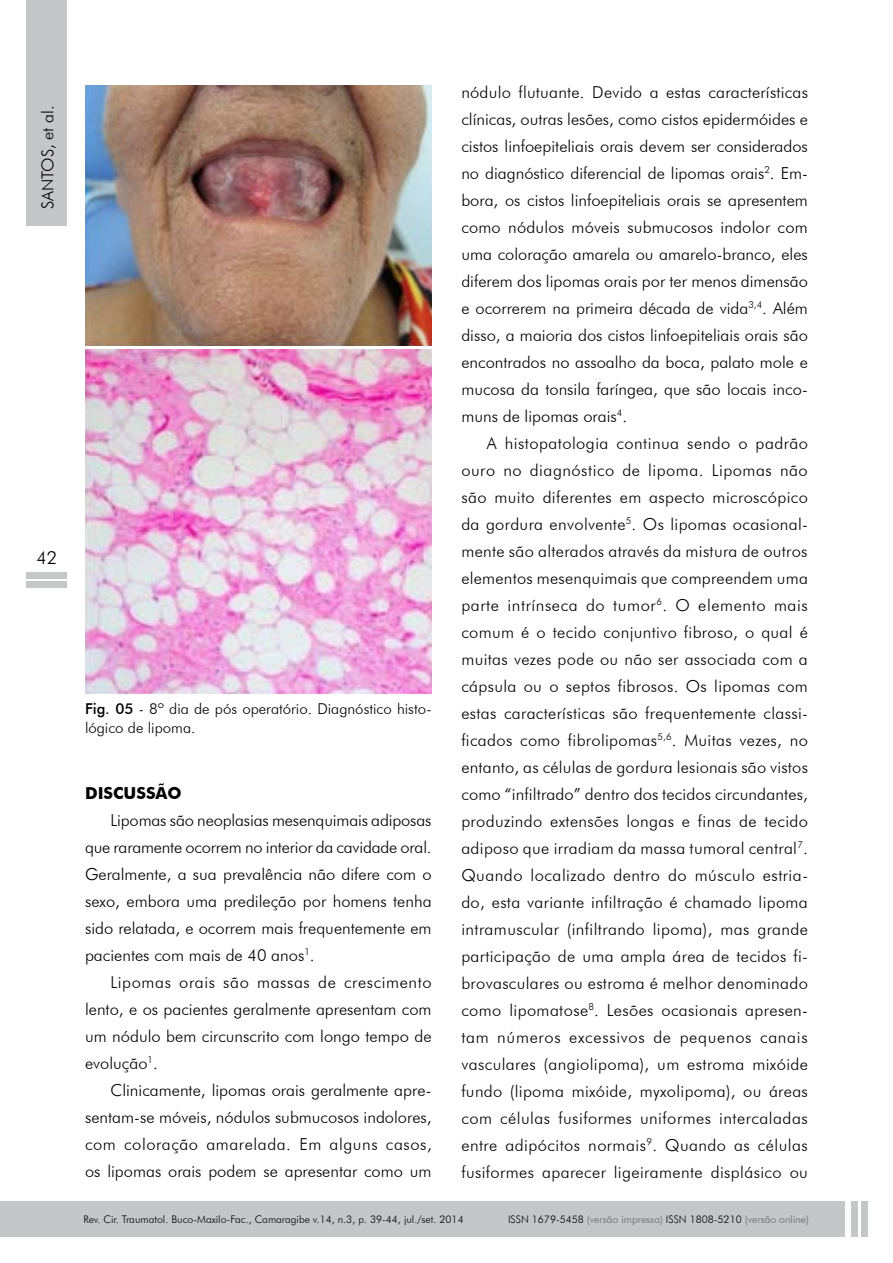
<style>
.page{position:relative;width:893px;height:1263px;background:#fff}
.page>*{position:absolute;margin:0;border:0;box-sizing:border-box;transform-origin:0 0}
.t1{font:300 18px "Futura BT";color:#000}
.t2{font:300 16.5px/27px "Futura BT";color:#000;text-align:justify}
.t3{font:700 16.5px "Futura BT";color:#000}
.t4{font:300 15px/19.5px "Futura BT";color:#000}
.t5{font:300 10.5px "Futura BT";color:#000}
.t6{font:300 10.5px "Futura BT";color:#646567}
.s1{font-weight:500}
.s2{color:#000}
</style>
<div class="page">
<div style="left:27px;top:0;width:40px;height:226px;background:#c5c6c8"></div>
<div style="left:0;top:1201px;width:845px;height:35px;background:#c5c6c8"></div>
<div style="left:861px;top:1201px;width:6px;height:35px;background:#c5c6c8"></div>
<div style="left:851px;top:1201px;width:6px;height:35px;background:#c5c6c8"></div>
<div style="left:26px;top:582px;width:41px;height:6px;background:#c5c6c8"></div>
<div style="left:26px;top:572px;width:41px;height:6px;background:#c5c6c8"></div>
<img style="left:85px;top:85px;width:347px;height:261px">
<img style="left:85px;top:350px;width:346px;height:343px">
<p class="t2" style="left:34px;top:209px;width:106px;rotate:-90deg">santos, et al.</p>
<p class="t1" style="left:36px;top:546px;width:22px">42</p>
<p class="t4" style="left:85px;top:698px;width:348px"><span class="s1">Fig. 05</span> - 8º dia de pós operatório. Diagnóstico histo&shy;lógico de lipoma.</p>
<p class="t3" style="left:85px;top:783px;width:98px">DISCUSSÃO</p>
<p class="t2" style="left:85px;top:806px;width:348px;text-indent:26px">Lipomas são neoplasias mesenquimais adiposas que raramente ocorrem no interior da cavidade oral.<br>Geralmente, a sua prevalência não difere com o sexo, embora uma predileção por homens tenha sido relatada, e ocorrem mais frequentemente em pacientes com mais de 40 anos<sup>1</sup>.</p>
<p class="t2" style="left:85px;top:968px;width:348px;text-indent:26px">Lipomas orais são massas de crescimento lento, e os pacientes geralmente apresentam com um nódulo bem circunscrito com longo tempo de evolução<sup>1</sup>.</p>
<p class="t2" style="left:85px;top:1076px;width:348px;text-indent:26px">Clinicamente, lipomas orais geralmente apre&shy;sentam-se móveis, nódulos submucosos indolores, com coloração amarelada. Em alguns casos, os lipomas orais podem se apresentar como um</p>
<p class="t2" style="left:461px;top:78px;width:348px">nódulo flutuante. Devido a estas características clínicas, outras lesões, como cistos epidermóides e cistos linfoepiteliais orais devem ser considerados no diagnóstico diferencial de lipomas orais<sup>2</sup>. Em&shy;bora, os cistos linfoepiteliais orais se apresentem como nódulos móveis submucosos indolor com uma coloração amarela ou amarelo-branco, eles diferem dos lipomas orais por ter menos dimensão e ocorrerem na primeira década de vida<sup>3,4</sup>. Além disso, a maioria dos cistos linfoepiteliais orais são encontrados no assoalho da boca, palato mole e mucosa da tonsila faríngea, que são locais inco&shy;muns de lipomas orais<sup>4</sup>.</p>
<p class="t2" style="left:461px;top:429px;width:348px;text-indent:26px">A histopatologia continua sendo o padrão ouro no diagnóstico de lipoma. Lipomas não são muito diferentes em aspecto microscópico da gordura envolvente<sup>5</sup>. Os lipomas ocasional&shy;mente são alterados através da mistura de outros elementos mesenquimais que compreendem uma parte intrínseca do tumor<sup>6</sup>. O elemento mais comum é o tecido conjuntivo fibroso, o qual é muitas vezes pode ou não ser associada com a cápsula ou o septos fibrosos. Os lipomas com estas características são frequentemente classi&shy;ficados como fibrolipomas<sup>5,6</sup>. Muitas vezes, no entanto, as células de gordura lesionais são vistos como “infiltrado” dentro dos tecidos circundantes, produzindo extensões longas e finas de tecido adiposo que irradiam da massa tumoral central<sup>7</sup>.<br>Quando localizado dentro do músculo estria&shy;do, esta variante infiltração é chamado lipoma intramuscular (infiltrando lipoma), mas grande participação de uma ampla área de tecidos fi&shy;brovasculares ou estroma é melhor denominado como lipomatose<sup>8</sup>. Lesões ocasionais apresen&shy;tam números excessivos de pequenos canais vasculares (angiolipoma), um estroma mixóide fundo (lipoma mixóide, myxolipoma), ou áreas com células fusiformes uniformes intercaladas entre adipócitos normais<sup>9</sup>. Quando as células fusiformes aparecer ligeiramente displásico ou</p>
<p class="t5" style="left:83px;top:1213px;width:382px">Rev. Cir. Traumatol. Buco-Maxilo-Fac., Camaragibe v.14, n.3, p. 39-44, jul./set. 2014</p>
<p class="t6" style="left:508px;top:1213px;width:302px"><span class="s2">ISSN 1679-5458</span> (versão impressa) <span class="s2">ISSN 1808-5210</span> (versão online)</p>
</div>
